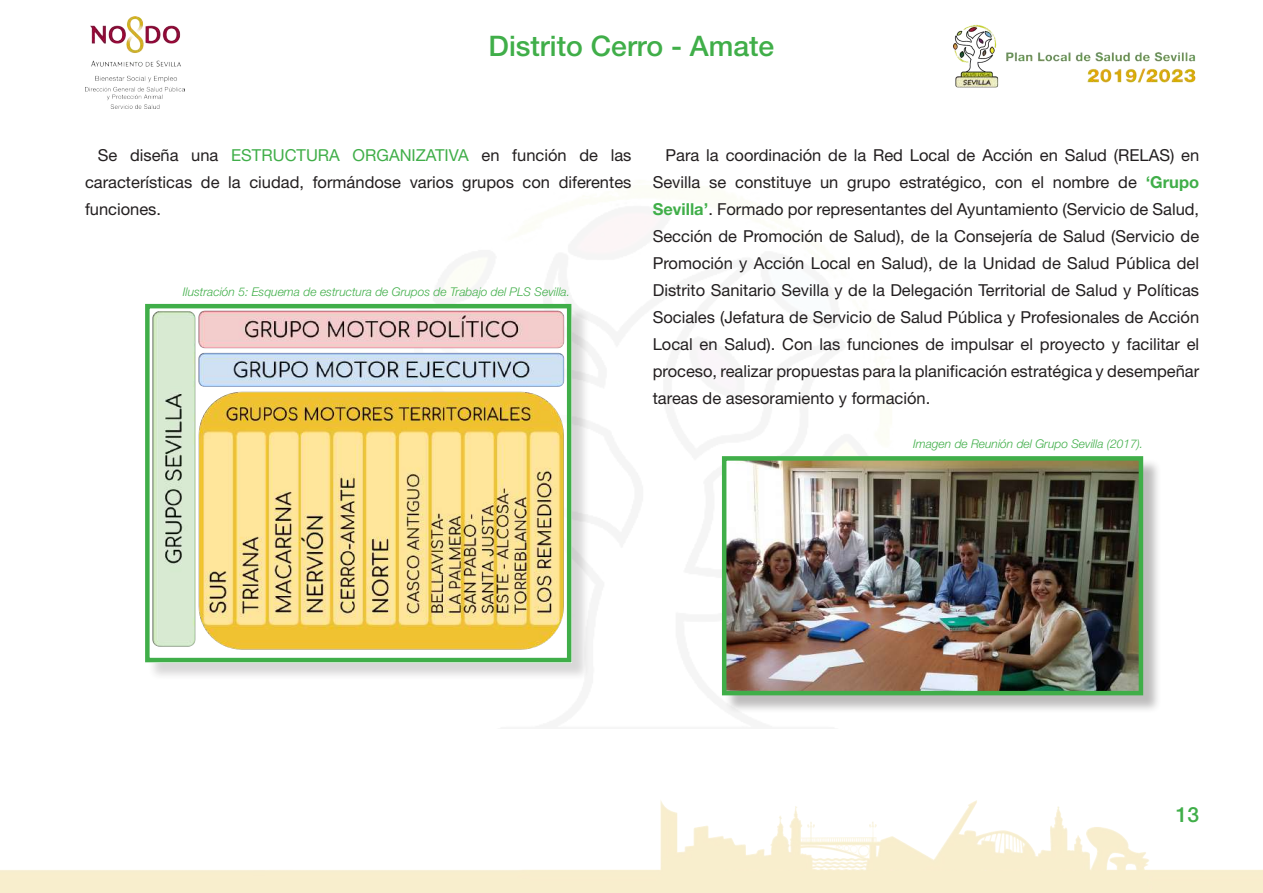
<style>
.page{position:relative;width:1263px;height:893px;background:#fff}
.page>*{position:absolute;margin:0;border:0;box-sizing:border-box;transform-origin:0 0}
.t1{font:500 28.35px "Helvetica Neue LT Std";color:#40ae49}
.t2{font:500 21px "Helvetica Neue LT Std";color:#40ae49}
.t3{font:16.5px/27px "Helvetica Neue LT Std";color:#231f20;text-align:justify}
.t4{font:italic 300 12px "Helvetica Neue LT Std";color:#40ae49}
.s1{color:#40ae49}
.s2{font-weight:700;color:#40ae49}
</style>
<div class="page">
<img style="left:0;top:800px;width:1263px;height:93px">
<div style="left:722px;top:871px;width:424px;height:22px;background:#f8eecd"></div>
<img style="left:953px;top:24px;width:243px;height:64px">
<img style="left:85px;top:16px;width:100px;height:92px">
<div style="left:147px;top:306px;width:443px;height:375px;background:#231f20;opacity:.3"></div>
<img style="left:150px;top:309px;width:416px;height:343px">
<div style="left:145px;top:304px;width:426px;height:358px;border:4px solid #40ae49"></div>
<div style="left:724px;top:458px;width:438px;height:256px;background:#231f20;opacity:.3"></div>
<img style="left:727px;top:461px;width:411px;height:229px">
<div style="left:722px;top:456px;width:421px;height:239px;border:4px solid #40ae49"></div>
<h1 class="t1" style="left:489px;top:29px;width:287px">Distrito Cerro - Amate</h1>
<p class="t3" style="left:85px;top:141px;width:548px;text-indent:13px">Se diseña una <span class="s1">ESTRUCTURA ORGANIZATIVA</span> en función de las características de la ciudad, formándose varios grupos con diferentes funciones.</p>
<p class="t3" style="left:653px;top:141px;width:548px;text-indent:13px">Para la coordinación de la Red Local de Acción en Salud (RELAS) en Sevilla se constituye un grupo estratégico, con el nombre de <span class="s2">‘Grupo Sevilla’</span>. Formado por representantes del Ayuntamiento (Servicio de Salud, Sección de Promoción de Salud), de la Consejería de Salud (Servicio de Promoción y Acción Local en Salud), de la Unidad de Salud Pública del Distrito Sanitario Sevilla y de la Delegación Territorial de Salud y Políticas Sociales (Jefatura de Servicio de Salud Pública y Profesionales de Acción Local en Salud). Con las funciones de impulsar el proyecto y facilitar el proceso, realizar propuestas para la planificación estratégica y desempeñar tareas de asesoramiento y formación.</p>
<p class="t4" style="left:183px;top:284px;width:389px">Ilustración 5: Esquema de estructura de Grupos de Trabajo del PLS Sevilla.</p>
<p class="t4" style="left:913px;top:436px;width:232px">Imagen de Reunión del Grupo Sevilla (2017).</p>
<p class="t2" style="left:1176px;top:802px;width:25px">13</p>
</div>
